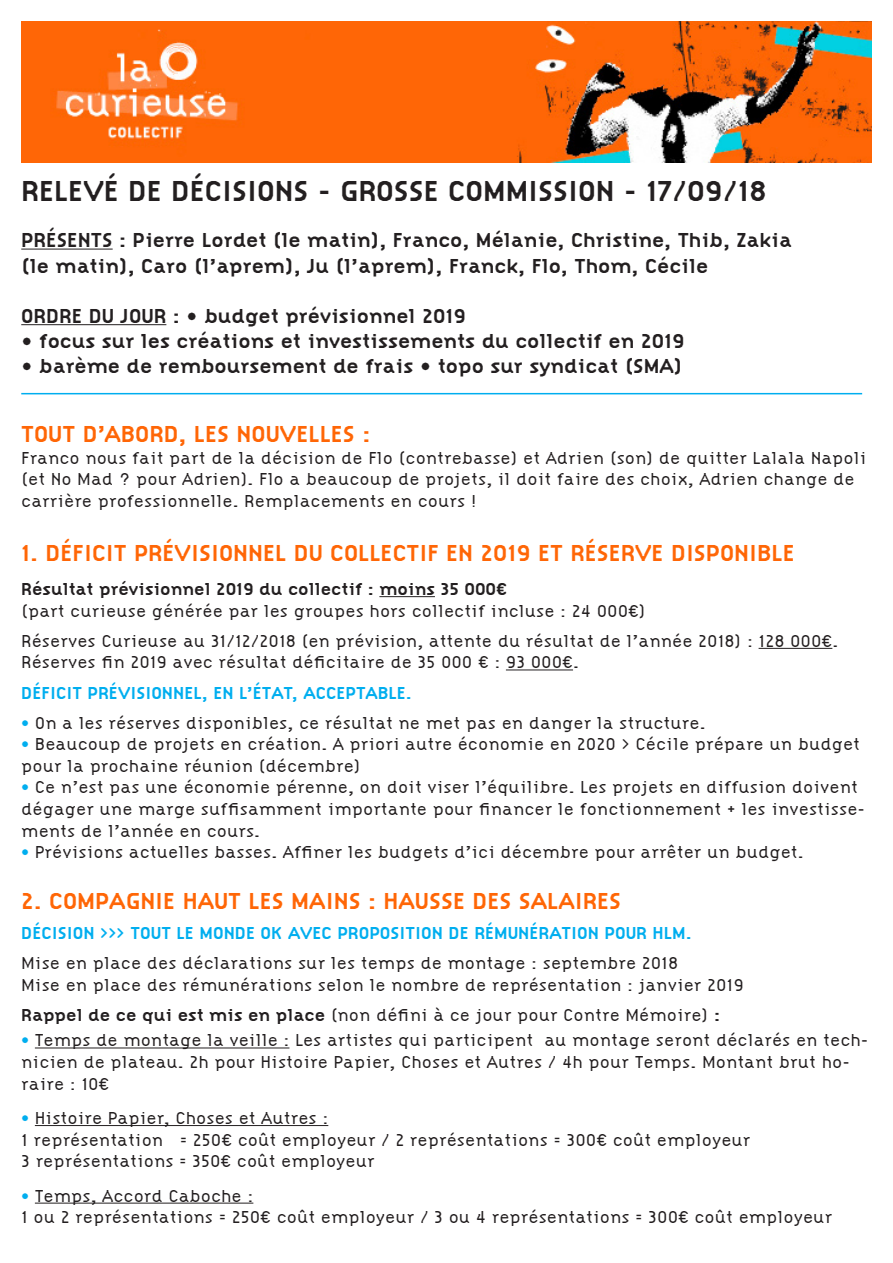
<style>
.page{position:relative;width:893px;height:1263px;background:#fff}
.page>*{position:absolute;margin:0;border:0;box-sizing:border-box;transform-origin:0 0}
.t1{font:700 30px "Citizen OT";color:#231f20}
.t2{font:700 24px "Citizen OT";color:#ff6606}
.t3{font:700 21px/25.2px "Citizen OT";color:#231f20}
.t4{font:300 18px/21.6px "Citizen OT";color:#231f20}
.t5{font:700 18px "Citizen OT";color:#00aeef}
.s1{font-weight:700}
.s2{color:#00aeef}
</style>
<div class="page">
<hr style="left:21px;top:249px;width:92px;height:1px;background:#231f20">
<hr style="left:21px;top:324px;width:145px;height:1px;background:#231f20">
<hr style="left:21px;top:393px;width:841px;height:1px;background:#00aeef">
<img style="left:21px;top:21px;width:851px;height:142px">
<hr style="left:379px;top:596px;width:56px;height:1px;background:#231f20">
<hr style="left:759px;top:648px;width:73px;height:1px;background:#231f20">
<hr style="left:506px;top:670px;width:67px;height:1px;background:#231f20">
<hr style="left:35px;top:1048px;width:254px;height:1px;background:#231f20">
<hr style="left:35px;top:1125px;width:293px;height:1px;background:#231f20">
<hr style="left:35px;top:1203px;width:218px;height:1px;background:#231f20">
<p class="t1" style="left:21px;top:176px;width:747px">RELEVÉ DE DÉCISIONS - GROSSE COMMISSION - 17/09/18</p>
<p class="t3" style="left:21px;top:228px;width:25px">Présen</p>
<p class="t3" style="left:21px;top:228px;width:772px;text-indent:70px">ts : Pierre Lordet (le matin), Franco, Mélanie, Christine, Thib, Zakia (le matin), Caro (l’aprem), Ju (l’aprem), Franck, Flo, Thom, Cécile</p>
<p class="t3" style="left:21px;top:303px;width:446px">Ordre du jour : • budget prévisionnel 2019</p>
<p class="t3" style="left:21px;top:329px;width:665px">• focus sur les créations et investissements du collectif en 2019</p>
<p class="t3" style="left:21px;top:354px;width:663px">• barème de remboursement de frais • topo sur syndicat (SMA)</p>
<p class="t2" style="left:21px;top:422px;width:351px">tout d’abord, les nouvelles :</p>
<p class="t4" style="left:21px;top:447px;width:847px">Franco nous fait part de la décision de Flo (contrebasse) et Adrien (son) de quitter Lalala Napoli (et No Mad ? pour Adrien). Flo a beaucoup de projets, il doit faire des choix, Adrien change de carrière professionnelle. Remplacements en cours !</p>
<p class="t2" style="left:21px;top:541px;width:775px">1. Déficit prévisionnel du collectif en 2019 et réserve disponible</p>
<p class="t4" style="left:21px;top:578px;width:626px"><span class="s1">Résultat prévisionnel 2019 du collectif : moins 35 000€<br></span>(part curieuse générée par les groupes hors collectif incluse : 24 000€)</p>
<p class="t4" style="left:21px;top:630px;width:819px">Réserves Curieuse au 31/12/2018 (en prévision, attente du résultat de l’année 2018) : 128 000€.<br>Réserves fin 2019 avec résultat déficitaire de 35 000 € : 93 000€.</p>
<p class="t5" style="left:21px;top:684px;width:9px">défici</p>
<p class="t5" style="left:72px;top:684px;width:26px">t prévisionnel</p>
<p class="t5" style="left:202px;top:684px;width:125px">, en l’ÉTAT, ACCEPT</p>
<p class="t5" style="left:365px;top:684px;width:48px">ABLE .</p>
<p class="t4" style="left:21px;top:712px;width:686px"><span class="s2">•</span> On a les réserves disponibles, ce résultat ne met pas en danger la structure.</p>
<p class="t4" style="left:21px;top:733px;width:840px"><span class="s2">•</span> Beaucoup de projets en création. A priori autre économie en 2020 &gt; Cécile prépare un budget pour la prochaine réunion (décembre)</p>
<p class="t4" style="left:21px;top:777px;width:845px"><span class="s2">•</span> Ce n’est pas une économie pérenne, on doit viser l’équilibre. Les projets en diffusion doivent dégager une marge suffisamment importante pour financer le fonctionnement + les investisse&shy;ments de l’année en cours.</p>
<p class="t4" style="left:21px;top:841px;width:784px"><span class="s2">•</span> Prévisions actuelles basses. Affiner les budgets d’ici décembre pour arrêter un budget.</p>
<p class="t2" style="left:21px;top:889px;width:598px">2. Compagnie Haut les Mains : hausse des salaires</p>
<p class="t5" style="left:21px;top:924px;width:672px">DÉCISION &gt;&gt;&gt; Tout le monde ok avec proposition de rémunération pour HLM.</p>
<p class="t4" style="left:21px;top:952px;width:724px">Mise en place des déclarations sur les temps de montage : septembre 2018<br>Mise en place des rémunérations selon le nombre de représentation : janvier 2019</p>
<p class="t4" style="left:21px;top:1004px;width:700px"><span class="s1">Rappel de ce qui est mis en place</span> (non défini à ce jour pour Contre Mémoire) <span class="s1">:</span></p>
<p class="t4" style="left:21px;top:1030px;width:849px"><span class="s2">•</span> Temps de montage la veille : Les artistes qui participent au montage seront déclarés en tech&shy;nicien de plateau. 2h pour Histoire Papier, Choses et Autres / 4h pour Temps. Montant brut ho&shy;raire : 10€</p>
<p class="t4" style="left:21px;top:1107px;width:731px"><span class="s2">•</span> Histoire Papier, Choses et Autres :<br>1 représentation = 250€ coût employeur / 2 représentations = 300€ coût employeur<br>3 représentations = 350€ coût employeur</p>
<p class="t4" style="left:21px;top:1185px;width:812px"><span class="s2">•</span> Temps, Accord Caboche :<br>1 ou 2 représentations = 250€ coût employeur / 3 ou 4 représentations = 300€ coût employeur</p>
</div>
